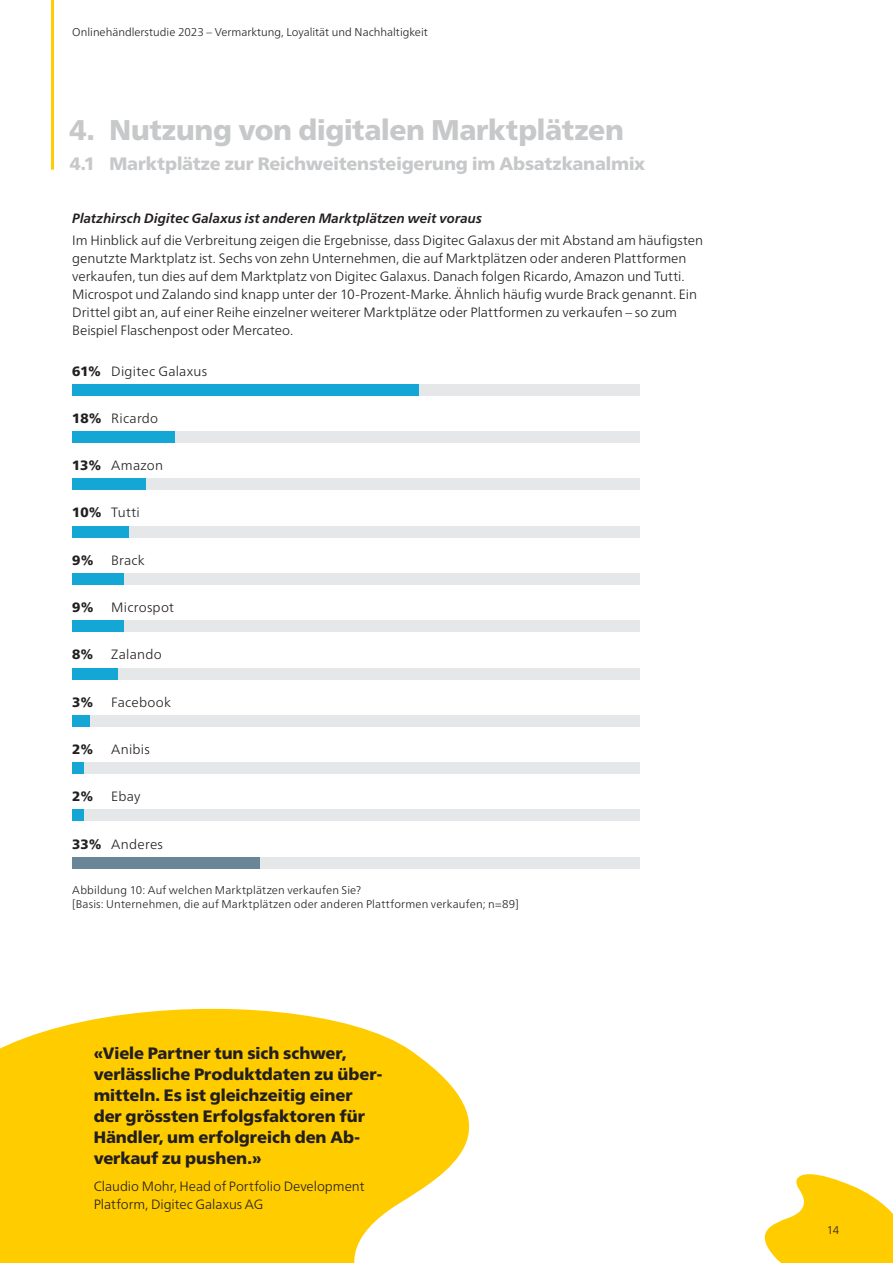
<style>
.page{position:relative;width:893px;height:1263px;background:#fff}
.page>*{position:absolute;margin:0;border:0;box-sizing:border-box;transform-origin:0 0}
.t1{font:900 28.5px "Frutiger Neue LT Pro";letter-spacing:-.01em;color:#c7c8ca}
.t2{font:900 18px "Frutiger Neue LT Pro";letter-spacing:-.005em;color:#c7c8ca}
.t3{font:900 16.5px/21px "Frutiger Neue LT Pro";letter-spacing:-.005em;color:#231f20}
.t4{font:300 13.5px/18px "Frutiger Neue LT Pro";letter-spacing:-.005em;color:#231f20}
.t5{font:italic 700 13.5px "Frutiger Neue LT Pro";letter-spacing:.005em;color:#231f20}
.t6{font:300 13.5px "Frutiger Neue LT Pro";letter-spacing:.015em;color:#231f20}
.t7{font:300 13.5px "Frutiger Neue LT Pro";letter-spacing:.02em;color:#231f20}
.t8{font:900 13.5px "Frutiger Neue LT Pro";color:#231f20}
.t9{font:300 11.25px/13.5px "Frutiger Neue LT Pro";letter-spacing:.01em;color:#231f20}
.s1{font-weight:900}
</style>
<div class="page">
<svg style="left:764px;top:1174px;width:129px;height:89px"></svg>
<hr style="left:51px;top:0;width:3px;height:170px;background:#fc0">
<div style="left:72px;top:384px;width:568px;height:11px;background:#e6e7e9"></div>
<div style="left:72px;top:384px;width:347px;height:11px;background:#14a6d4"></div>
<div style="left:72px;top:526px;width:568px;height:11px;background:#e6e7e9"></div>
<div style="left:72px;top:526px;width:57px;height:11px;background:#14a6d4"></div>
<div style="left:72px;top:431px;width:568px;height:12px;background:#e6e7e9"></div>
<div style="left:72px;top:431px;width:102px;height:12px;background:#14a6d4"></div>
<div style="left:72px;top:573px;width:568px;height:12px;background:#e6e7e9"></div>
<div style="left:72px;top:573px;width:51px;height:12px;background:#14a6d4"></div>
<div style="left:72px;top:668px;width:568px;height:11px;background:#e6e7e9"></div>
<div style="left:72px;top:668px;width:46px;height:11px;background:#14a6d4"></div>
<div style="left:72px;top:479px;width:568px;height:11px;background:#e6e7e9"></div>
<div style="left:72px;top:479px;width:74px;height:11px;background:#14a6d4"></div>
<div style="left:72px;top:620px;width:568px;height:12px;background:#e6e7e9"></div>
<div style="left:72px;top:620px;width:51px;height:12px;background:#14a6d4"></div>
<div style="left:72px;top:715px;width:568px;height:11px;background:#e6e7e9"></div>
<div style="left:72px;top:715px;width:17px;height:11px;background:#14a6d4"></div>
<div style="left:72px;top:762px;width:568px;height:12px;background:#e6e7e9"></div>
<div style="left:72px;top:762px;width:12px;height:12px;background:#14a6d4"></div>
<div style="left:72px;top:810px;width:568px;height:11px;background:#e6e7e9"></div>
<div style="left:72px;top:810px;width:12px;height:11px;background:#14a6d4"></div>
<div style="left:72px;top:857px;width:568px;height:11px;background:#e6e7e9"></div>
<div style="left:72px;top:857px;width:188px;height:11px;background:#698698"></div>
<svg style="left:0;top:1008px;width:470px;height:255px;background:#ffd324"></svg>
<p class="t9" style="left:72px;top:26px;width:357px">Onlinehändlerstudie 2023 – Vermarktung, Loyalität und Nachhaltigkeit</p>
<h1 class="t1" style="left:69px;top:113px;width:556px">4. Nutzung von digitalen Marktplätzen</h1>
<h2 class="t2" style="left:70px;top:153px;width:577px">4.1 Marktplätze zur Reichweitensteigerung im Absatzkanalmix</h2>
<p class="t5" style="left:72px;top:210px;width:411px">Platzhirsch Digitec Galaxus ist anderen Marktplätzen weit voraus</p>
<p class="t4" style="left:72px;top:232px;width:632px">Im Hinblick auf die Verbreitung zeigen die Ergebnisse, dass Digitec Galaxus der mit Abstand am häufigsten genutzte Marktplatz ist. Sechs von zehn Unternehmen, die auf Marktplätzen oder anderen Plattformen verkaufen, tun dies auf dem Marktplatz von Digitec Galaxus. Danach folgen Ricardo, Amazon und Tutti.<br>Microspot und Zalando sind knapp unter der 10-Prozent-Marke. Ähnlich häufig wurde Brack genannt. Ein Drittel gibt an, auf einer Reihe einzelner weiterer Marktplätze oder Plattformen zu verkaufen – so zum Beispiel Flaschenpost oder Mercateo.</p>
<p class="t7" style="left:72px;top:363px;width:136px"><span class="s1">61%</span> Digitec Galaxus</p>
<p class="t6" style="left:72px;top:410px;width:88px"><span class="s1">18%</span> Ricardo</p>
<p class="t4" style="left:72px;top:456px;width:92px"><span class="s1">13%</span> Amazon</p>
<p class="t4" style="left:72px;top:504px;width:69px"><span class="s1">10%</span> Tutti</p>
<p class="t8" style="left:72px;top:552px;width:23px">9%</p>
<p class="t4" style="left:111px;top:551px;width:35px">Brack</p>
<p class="t8" style="left:72px;top:599px;width:23px">9%</p>
<p class="t6" style="left:111px;top:599px;width:64px">Microspot</p>
<p class="t8" style="left:72px;top:646px;width:23px">8%</p>
<p class="t6" style="left:111px;top:647px;width:52px">Zalando</p>
<p class="t8" style="left:72px;top:694px;width:23px">3%</p>
<p class="t6" style="left:111px;top:694px;width:61px">Facebook</p>
<p class="t8" style="left:72px;top:741px;width:23px">2%</p>
<p class="t4" style="left:111px;top:740px;width:40px">Anibis</p>
<p class="t8" style="left:72px;top:788px;width:23px">2%</p>
<p class="t4" style="left:111px;top:787px;width:31px">Ebay</p>
<p class="t7" style="left:72px;top:836px;width:92px"><span class="s1">33%</span> Anderes</p>
<p class="t9" style="left:72px;top:883px;width:448px">Abbildung 10: Auf welchen Marktplätzen verkaufen Sie?<br>[Basis: Unternehmen, die auf Marktplätzen oder anderen Plattformen verkaufen; n=89]</p>
<p class="t3" style="left:94px;top:1043px;width:290px">«Viele Partner tun sich schwer, verlässliche Produktdaten zu über&shy;mitteln. Es ist gleichzeitig einer der grössten Erfolgsfaktoren für<br>Händler, um erfolgreich den Ab&shy;verkauf zu pushen.»</p>
<p class="t4" style="left:94px;top:1177px;width:272px">Claudio Mohr, Head of Portfolio Development<br>Platform, Digitec Galaxus AG</p>
<p class="t9" style="left:827px;top:1223px;width:14px">14</p>
</div>
